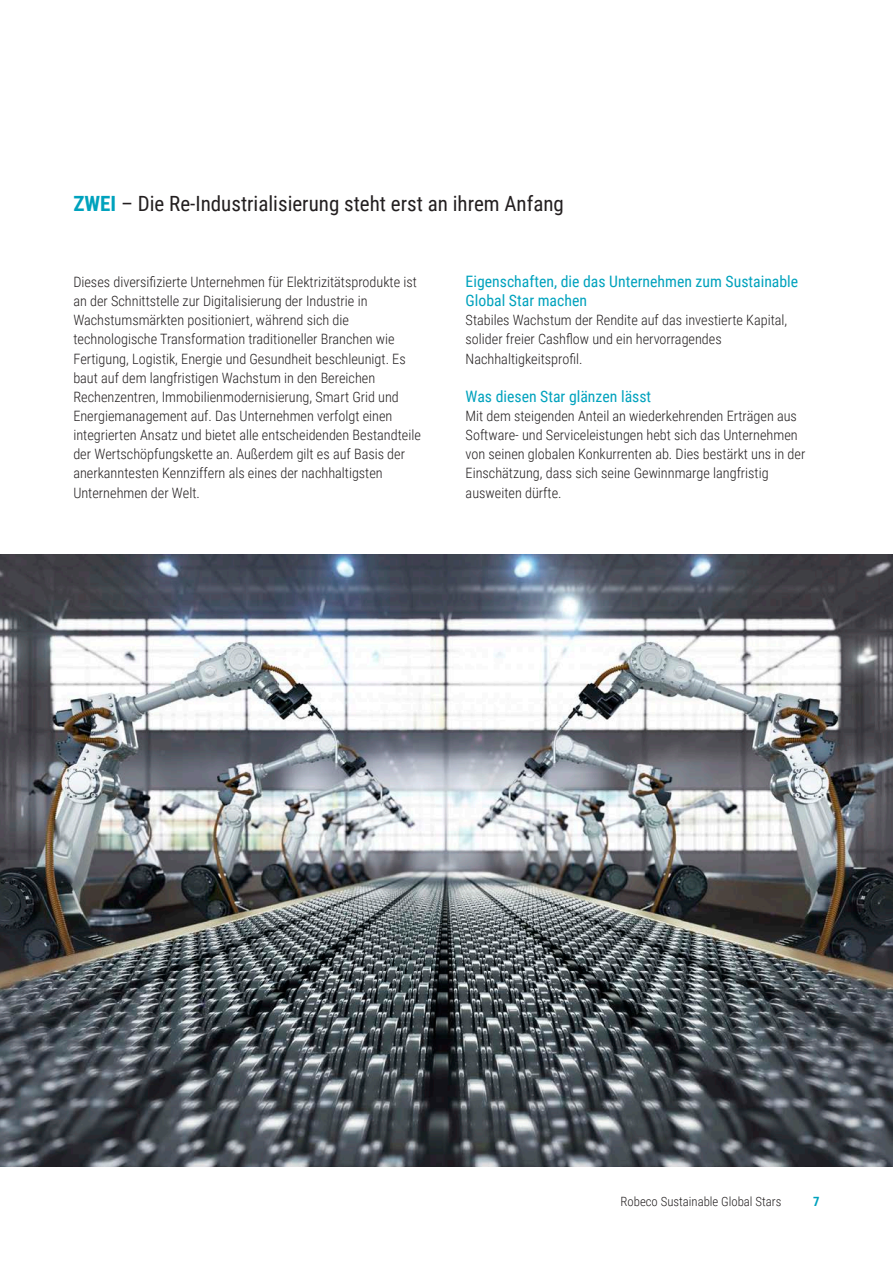
<style>
.page{position:relative;width:893px;height:1263px;background:#fff}
.page>*{position:absolute;margin:0;border:0;box-sizing:border-box;transform-origin:0 0}
.Inleidende_tekst{font:21px "Roboto Condensed";color:#231f20}
.Paragraafkop{font:15.75px/19.2px "Roboto Condensed";color:#00a2bd}
.Leestekst{font:300 14.25px/19.2px "Roboto Condensed";color:#231f20}
.t1{font:300 12.75px "Roboto Condensed";color:#231f20}
.t2{font:700 12.75px "Roboto Condensed";color:#00a2bd}
.s1{font-weight:700;color:#00a2bd}
</style>
<div class="page">
<img style="left:0;top:555px;width:893px;height:612px">
<p class="Inleidende_tekst" style="left:73px;top:188px;width:492px"><span class="s1">ZWEI</span> – Die Re-Industrialisierung steht erst an ihrem Anfang</p>
<p class="Leestekst" style="left:73px;top:272px;width:349px">Dieses diversifizierte Unternehmen für Elektrizitätsprodukte ist an der Schnittstelle zur Digitalisierung der Industrie in Wachstumsmärkten positioniert, während sich die technologische Transformation traditioneller Branchen wie Fertigung, Logistik, Energie und Gesundheit beschleunigt. Es baut auf dem langfristigen Wachstum in den Bereichen Rechenzentren, Immobilienmodernisierung, Smart Grid und Energiemanagement auf. Das Unternehmen verfolgt einen integrierten Ansatz und bietet alle entscheidenden Bestandteile der Wertschöpfungskette an. Außerdem gilt es auf Basis der anerkanntesten Kennziffern als eines der nachhaltigsten Unternehmen der Welt.</p>
<p class="Paragraafkop" style="left:466px;top:271px;width:334px">Eigenschaften, die das Unternehmen zum Sustainable<br>Global Star machen</p>
<p class="Leestekst" style="left:466px;top:310px;width:323px">Stabiles Wachstum der Rendite auf das investierte Kapital, solider freier Cashflow und ein hervorragendes<br>Nachhaltigkeitsprofil.</p>
<p class="Paragraafkop" style="left:466px;top:386px;width:187px">Was diesen Star glänzen lässt</p>
<p class="Leestekst" style="left:466px;top:406px;width:341px">Mit dem steigenden Anteil an wiederkehrenden Erträgen aus Software- und Serviceleistungen hebt sich das Unternehmen von seinen globalen Konkurrenten ab. Dies bestärkt uns in der Einschätzung, dass sich seine Gewinnmarge langfristig ausweiten dürfte.</p>
<p class="t1" style="left:620px;top:1192px;width:162px">Robeco Sustainable Global Stars</p>
<p class="t2" style="left:813px;top:1192px;width:8px">7</p>
</div>
